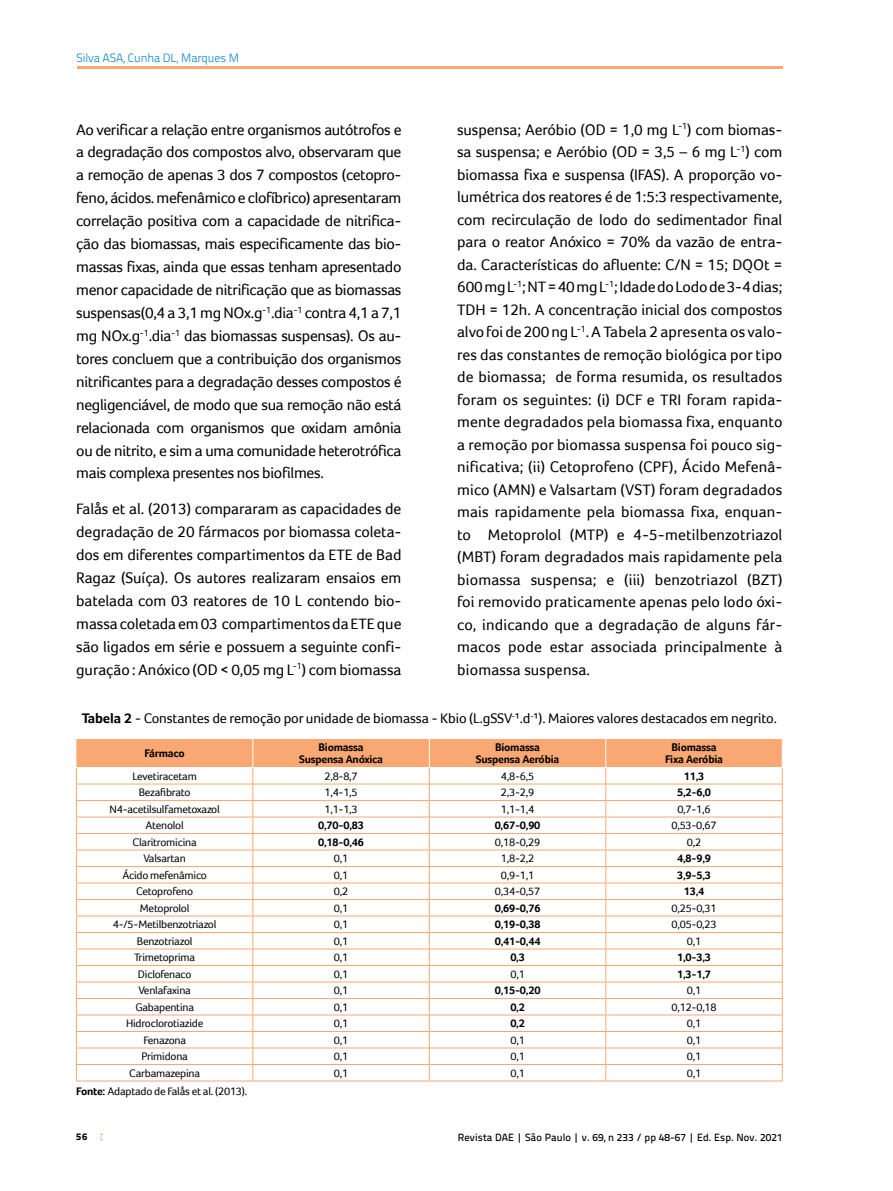
<style>
.page{position:relative;width:893px;height:1191px;background:#fff}
.page>*{position:absolute;margin:0;border:0;box-sizing:border-box;transform-origin:0 0}
.t1{font:15.75px/22.5px "Foco";letter-spacing:-.005em;color:#000;text-align:justify}
.t2{font:14.25px "Foco";letter-spacing:-.01em;color:#000}
.t3{font:300 12px "Titillium Text 22 L";letter-spacing:-.01em;color:#0083c6}
.t4{font:11.25px "Foco";letter-spacing:-.02em;color:#000}
.t5{font:700 11.25px/12px "Foco";letter-spacing:-.02em;color:#000;text-align:center}
.t6{font:500 10.5px "Titillium Text 22 L";letter-spacing:.01em;color:#000}
.t7{font:800 9.75px "Titillium Text 22 L";color:#000}
.s1{font-weight:700}
</style>
<div class="page">
<hr style="left:76px;top:1080px;width:177px;height:1px;background:#f9a773">
<hr style="left:253px;top:1080px;width:176px;height:1px;background:#f9a773">
<hr style="left:429px;top:1080px;width:177px;height:1px;background:#f9a773">
<hr style="left:606px;top:1080px;width:177px;height:1px;background:#f9a773">
<svg style="left:76px;top:739px;width:707px;height:341px"></svg>
<hr style="left:76px;top:767px;width:177px;height:1px;background:#fff">
<hr style="left:77px;top:66px;width:705px;height:3px;background:#f9a773">
<p class="t3" style="left:77px;top:49px;width:164px">Silva ASA, Cunha DL, Marques M</p>
<p class="t1" style="left:457px;top:118px;width:327px">suspensa; Aeróbio (OD = 1,0 mg L<sup>-1</sup>) com biomas&shy;sa suspensa; e Aeróbio (OD = 3,5 – 6 mg L<sup>-1</sup>) com biomassa fixa e suspensa (IFAS). A proporção vo&shy;lumétrica dos reatores é de 1:5:3 respectivamente, com recirculação de lodo do sedimentador final para o reator Anóxico = 70% da vazão de entra&shy;da. Características do afluente: C/N = 15; DQOt = 600 mg L<sup>-1</sup>; NT = 40 mg L<sup>-1</sup>; Idade do Lodo de 3-4 dias; TDH = 12h. A concentração inicial dos compostos alvo foi de 200 ng L<sup>-1</sup>. A Tabela 2 apresenta os valo&shy;res das constantes de remoção biológica por tipo de biomassa; de forma resumida, os resultados foram os seguintes: (i) DCF e TRI foram rapida&shy;mente degradados pela biomassa fixa, enquanto a remoção por biomassa suspensa foi pouco sig&shy;nificativa; (ii) Cetoprofeno (CPF), Ácido Mefenâ&shy;mico (AMN) e Valsartam (VST) foram degradados mais rapidamente pela biomassa fixa, enquan&shy;to Metoprolol (MTP) e 4-5-metilbenzotriazol (MBT) foram degradados mais rapidamente pela biomassa suspensa; e (iii) benzotriazol (BZT) foi removido praticamente apenas pelo lodo óxi&shy;co, indicando que a degradação de alguns fár&shy;macos pode estar associada principalmente à biomassa suspensa.</p>
<p class="t2" style="left:82px;top:710px;width:697px"><span class="s1">Tabela 2</span> - Constantes de remoção por unidade de biomassa - Kbio (L.gSSV<sup>-</sup>¹.d<sup>-</sup>¹). Maiores valores destacados em negrito.</p>
<p class="t5" style="left:144px;top:747px;width:42px">Fármaco</p>
<p class="t5" style="left:299px;top:741px;width:85px">Biomassa<br>Suspensa Anóxica</p>
<p class="t5" style="left:476px;top:741px;width:85px">Biomassa<br>Suspensa Aeróbia</p>
<p class="t5" style="left:665px;top:741px;width:59px">Biomassa<br>Fixa Aeróbia</p>
<p class="t4" style="left:132px;top:769px;width:66px">Levetiracetam</p>
<p class="t4" style="left:324px;top:769px;width:35px">2,8-8,7</p>
<p class="t4" style="left:501px;top:769px;width:35px">4,8-6,5</p>
<p class="t5" style="left:684px;top:770px;width:22px">11,3</p>
<p class="t4" style="left:139px;top:786px;width:53px">Bezafibrato</p>
<p class="t4" style="left:324px;top:786px;width:35px">1,4-1,5</p>
<p class="t4" style="left:501px;top:786px;width:35px">2,3-2,9</p>
<p class="t5" style="left:677px;top:786px;width:35px">5,2-6,0</p>
<p class="t4" style="left:110px;top:802px;width:112px">N4-acetilsulfametoxazol</p>
<p class="t4" style="left:324px;top:802px;width:35px">1,1-1,3</p>
<p class="t4" style="left:501px;top:802px;width:35px">1,1-1,4</p>
<p class="t4" style="left:677px;top:802px;width:35px">0,7-1,6</p>
<p class="t4" style="left:146px;top:819px;width:40px">Atenolol</p>
<p class="t5" style="left:318px;top:819px;width:47px">0,70-0,83</p>
<p class="t5" style="left:495px;top:819px;width:47px">0,67-0,90</p>
<p class="t4" style="left:671px;top:819px;width:47px">0,53-0,67</p>
<p class="t4" style="left:133px;top:835px;width:66px">Claritromicina</p>
<p class="t5" style="left:318px;top:836px;width:47px">0,18-0,46</p>
<p class="t4" style="left:495px;top:835px;width:47px">0,18-0,29</p>
<p class="t4" style="left:687px;top:835px;width:16px">0,2</p>
<p class="t4" style="left:143px;top:852px;width:44px">Valsartan</p>
<p class="t4" style="left:334px;top:852px;width:16px">0,1</p>
<p class="t4" style="left:501px;top:852px;width:35px">1,8-2,2</p>
<p class="t5" style="left:677px;top:852px;width:35px">4,8-9,9</p>
<p class="t4" style="left:122px;top:868px;width:86px">Ácido mefenâmico</p>
<p class="t4" style="left:334px;top:868px;width:16px">0,1</p>
<p class="t4" style="left:501px;top:868px;width:35px">0,9-1,1</p>
<p class="t5" style="left:677px;top:869px;width:35px">3,9-5,3</p>
<p class="t4" style="left:136px;top:885px;width:58px">Cetoprofeno</p>
<p class="t4" style="left:334px;top:885px;width:16px">0,2</p>
<p class="t4" style="left:495px;top:885px;width:47px">0,34-0,57</p>
<p class="t5" style="left:684px;top:885px;width:22px">13,4</p>
<p class="t4" style="left:140px;top:901px;width:51px">Metoprolol</p>
<p class="t4" style="left:334px;top:901px;width:16px">0,1</p>
<p class="t5" style="left:495px;top:901px;width:47px">0,69-0,76</p>
<p class="t4" style="left:671px;top:901px;width:47px">0,25-0,31</p>
<p class="t4" style="left:113px;top:918px;width:105px">4-/5-Metilbenzotriazol</p>
<p class="t4" style="left:334px;top:918px;width:16px">0,1</p>
<p class="t5" style="left:495px;top:918px;width:47px">0,19-0,38</p>
<p class="t4" style="left:671px;top:918px;width:47px">0,05-0,23</p>
<p class="t4" style="left:137px;top:934px;width:57px">Benzotriazol</p>
<p class="t4" style="left:334px;top:934px;width:16px">0,1</p>
<p class="t5" style="left:495px;top:934px;width:47px">0,41-0,44</p>
<p class="t4" style="left:687px;top:934px;width:16px">0,1</p>
<p class="t4" style="left:134px;top:951px;width:63px">Trimetoprima</p>
<p class="t4" style="left:334px;top:951px;width:16px">0,1</p>
<p class="t5" style="left:510px;top:951px;width:16px">0,3</p>
<p class="t5" style="left:677px;top:951px;width:35px">1,0-3,3</p>
<p class="t4" style="left:138px;top:967px;width:55px">Diclofenaco</p>
<p class="t4" style="left:334px;top:967px;width:16px">0,1</p>
<p class="t4" style="left:510px;top:967px;width:16px">0,1</p>
<p class="t5" style="left:677px;top:967px;width:35px">1,3-1,7</p>
<p class="t4" style="left:138px;top:984px;width:54px">Venlafaxina</p>
<p class="t4" style="left:334px;top:984px;width:16px">0,1</p>
<p class="t5" style="left:495px;top:984px;width:47px">0,15-0,20</p>
<p class="t4" style="left:687px;top:984px;width:16px">0,1</p>
<p class="t4" style="left:135px;top:1000px;width:60px">Gabapentina</p>
<p class="t4" style="left:334px;top:1000px;width:16px">0,1</p>
<p class="t5" style="left:510px;top:1000px;width:16px">0,2</p>
<p class="t4" style="left:671px;top:1000px;width:47px">0,12-0,18</p>
<p class="t4" style="left:126px;top:1017px;width:79px">Hidroclorotiazide</p>
<p class="t4" style="left:334px;top:1017px;width:16px">0,1</p>
<p class="t5" style="left:510px;top:1017px;width:16px">0,2</p>
<p class="t4" style="left:687px;top:1017px;width:16px">0,1</p>
<p class="t4" style="left:143px;top:1033px;width:44px">Fenazona</p>
<p class="t4" style="left:334px;top:1033px;width:16px">0,1</p>
<p class="t4" style="left:510px;top:1033px;width:16px">0,1</p>
<p class="t4" style="left:687px;top:1033px;width:16px">0,1</p>
<p class="t4" style="left:142px;top:1050px;width:48px">Primidona</p>
<p class="t4" style="left:334px;top:1050px;width:16px">0,1</p>
<p class="t4" style="left:510px;top:1050px;width:16px">0,1</p>
<p class="t4" style="left:687px;top:1050px;width:16px">0,1</p>
<p class="t4" style="left:129px;top:1066px;width:72px">Carbamazepina</p>
<p class="t4" style="left:334px;top:1066px;width:16px">0,1</p>
<p class="t4" style="left:510px;top:1066px;width:16px">0,1</p>
<p class="t4" style="left:687px;top:1066px;width:16px">0,1</p>
<p class="t4" style="left:76px;top:1084px;width:173px"><span class="s1">Fonte:</span> Adaptado de Falås et al. (2013).</p>
<p class="t1" style="left:76px;top:118px;width:327px;line-height:23px">Ao verificar a relação entre organismos autótrofos e a degradação dos compostos alvo, observaram que a remoção de apenas 3 dos 7 compostos (cetopro&shy;feno, ácidos. mefenâmico e clofíbrico) apresentaram correlação positiva com a capacidade de nitrifica&shy;ção das biomassas, mais especificamente das bio&shy;massas fixas, ainda que essas tenham apresentado menor capacidade de nitrificação que as biomassas suspensas(0,4 a 3,1 mg NOx.g<sup>-1</sup>.dia<sup>-1</sup> contra 4,1 a 7,1 mg NOx.g<sup>-1</sup>.dia<sup>-1</sup> das biomassas suspensas). Os au&shy;tores concluem que a contribuição dos organismos nitrificantes para a degradação desses compostos é negligenciável, de modo que sua remoção não está relacionada com organismos que oxidam amônia ou de nitrito, e sim a uma comunidade heterotrófica mais complexa presentes nos biofilmes.</p>
<p class="t1" style="left:76px;top:497px;width:327px;line-height:23px">Falås et al. (2013) compararam as capacidades de degradação de 20 fármacos por biomassa coleta&shy;dos em diferentes compartimentos da ETE de Bad Ragaz (Suíça). Os autores realizaram ensaios em batelada com 03 reatores de 10 L contendo bio&shy;massa coletada em 03 compartimentos da ETE que são ligados em série e possuem a seguinte confi&shy;guração : Anóxico (OD &lt; 0,05 mg L<sup>-1</sup>) com biomassa</p>
<p class="t7" style="left:76px;top:1129px;width:13px">56</p>
<p class="t6" style="left:458px;top:1129px;width:326px">Revista DAE | São Paulo | v. 69, n 233 / pp 48-67 | Ed. Esp. Nov. 2021</p>
</div>
